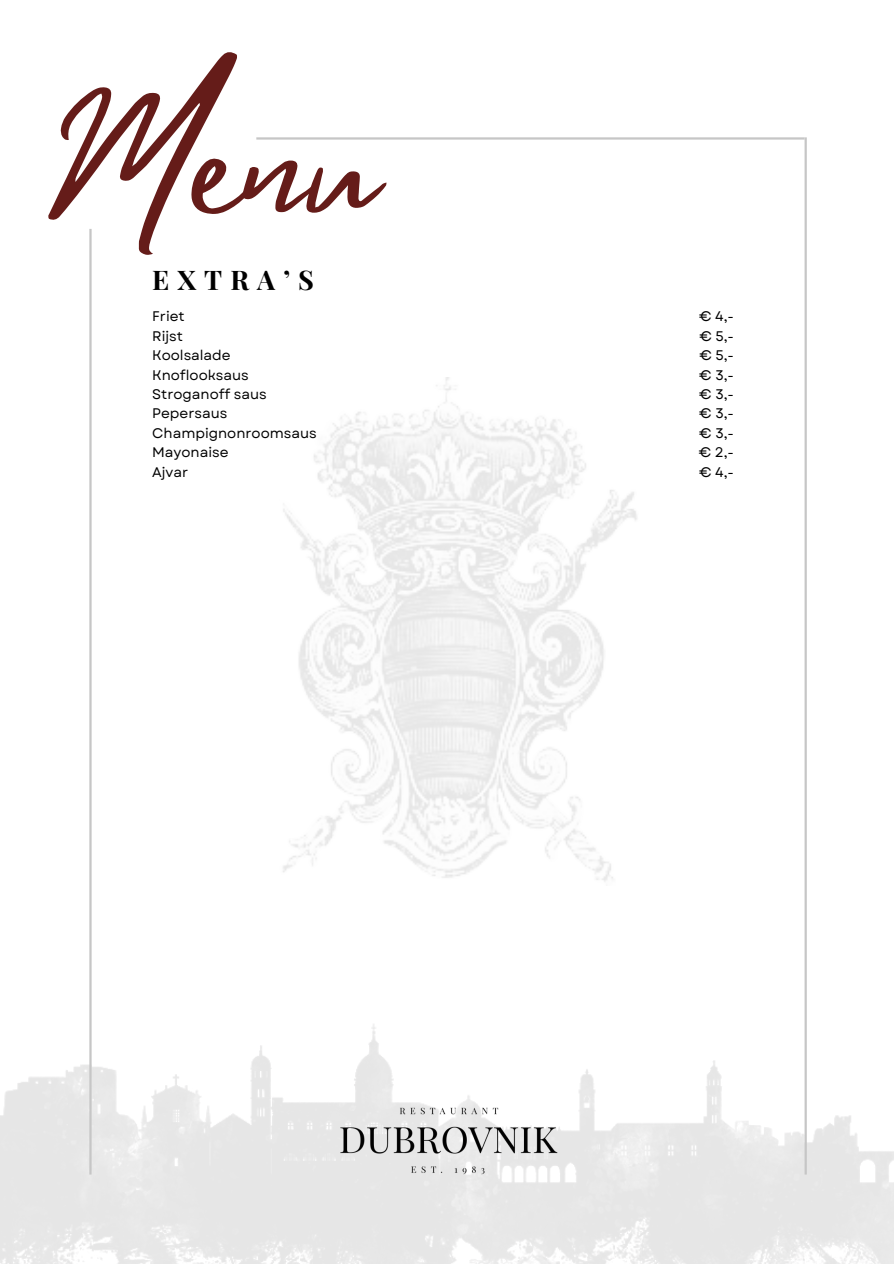
<style>
.page{position:relative;width:894px;height:1264px;background:#fff}
.page>*{position:absolute;margin:0;border:0;box-sizing:border-box;transform-origin:0 0}
.t1{font:168px "Mistrully";color:#651c19}
.t2{font:700 27px "Playfair Display";letter-spacing:.3em;color:#000}
.t3{font:13.95px "Garet";color:#000}
</style>
<div class="page">
<hr style="left:256px;top:137px;width:548px;height:3px;background:#c6c6c6">
<hr style="left:89px;top:229px;width:3px;height:945px;background:#c6c6c6">
<hr style="left:804px;top:137px;width:2px;height:1037px;background:#c6c6c6">
<img style="left:340px;top:1107px;width:217px;height:66px">
<img style="left:282px;top:378px;width:355px;height:507px">
<p class="t1" style="left:54px;top:27px;width:326px">Menu</p>
<h1 class="t2" style="left:152px;top:261px;width:163px">EXTRA’S</h1>
<p class="t3" style="left:152px;top:306px;width:34px">Friet</p>
<p class="t3" style="left:699px;top:306px;width:36px">€ 4,-</p>
<h2 class="t3" style="left:152px;top:326px;width:32px">Rijst</h2>
<p class="t3" style="left:699px;top:326px;width:36px">€ 5,-</p>
<p class="t3" style="left:152px;top:345px;width:80px">Koolsalade</p>
<p class="t3" style="left:699px;top:345px;width:36px">€ 5,-</p>
<p class="t3" style="left:152px;top:364px;width:98px">Knoflooksaus</p>
<p class="t3" style="left:699px;top:364px;width:36px">€ 3,-</p>
<p class="t3" style="left:152px;top:384px;width:116px">Stroganoff saus</p>
<p class="t3" style="left:699px;top:384px;width:36px">€ 3,-</p>
<p class="t3" style="left:152px;top:403px;width:77px">Pepersaus</p>
<p class="t3" style="left:699px;top:403px;width:36px">€ 3,-</p>
<p class="t3" style="left:152px;top:423px;width:166px">Champignonroomsaus</p>
<p class="t3" style="left:699px;top:423px;width:36px">€ 3,-</p>
<p class="t3" style="left:152px;top:442px;width:78px">Mayonaise</p>
<p class="t3" style="left:698px;top:442px;width:37px">€ 2,-</p>
<p class="t3" style="left:152px;top:461px;width:37px">Ajvar</p>
<p class="t3" style="left:699px;top:461px;width:36px">€ 4,-</p>
</div>
